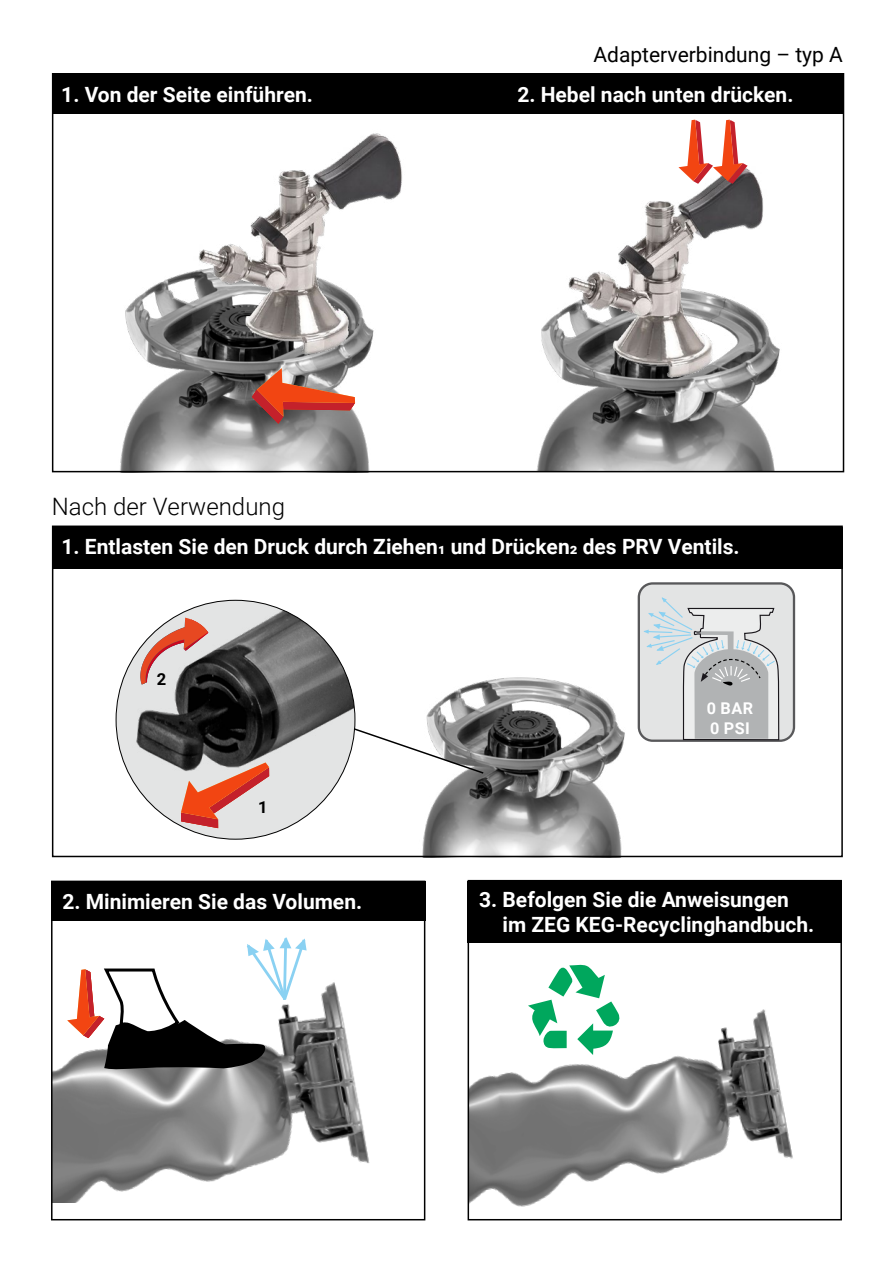
<style>
.page{position:relative;width:893px;height:1263px;background:#fff}
.page>*{position:absolute;margin:0;border:0;box-sizing:border-box;transform-origin:0 0}
.t1{font:300 24px "Roboto";color:#000}
.t2{font:700 21px/25.2px "Roboto";color:#fff}
.t3{font:21px "Roboto";color:#000}
.t4{font:700 16.5px "Roboto";color:#000}
.t5{font:700 16.2px/19.5px "Roboto";letter-spacing:.035em;color:#fff}
</style>
<div class="page">
<img style="left:116px;top:600px;width:239px;height:239px;border-radius:119px">
<div style="left:52px;top:527px;width:791px;height:41px;background:#000"></div>
<img style="left:537px;top:381px;width:238px;height:88px">
<img style="left:541px;top:169px;width:239px;height:212px">
<svg style="left:678px;top:120px;width:70px;height:64px"></svg>
<img style="left:120px;top:285px;width:250px;height:184px">
<img style="left:154px;top:133px;width:248px;height:226px">
<svg style="left:252px;top:368px;width:103px;height:56px;background:#ae695c"></svg>
<div style="left:52px;top:73px;width:791px;height:41px;background:#000"></div>
<img style="left:422px;top:653px;width:221px;height:201px">
<svg style="left:181px;top:762px;width:88px;height:66px;background:#da9589"></svg>
<div style="left:639px;top:583px;width:155px;height:158px;background:#e3e4e4;border-radius:14px"></div>
<div style="left:638px;top:582px;width:157px;height:160px;border:2px solid #58585a;border-radius:14px"></div>
<svg style="left:643px;top:597px;width:137px;height:144px"></svg>
<svg style="left:352px;top:727px;width:133px;height:48px"></svg>
<div style="left:52px;top:73px;width:792px;height:399px;border:2px solid #000"></div>
<img style="left:54px;top:982px;width:316px;height:221px">
<img style="left:471px;top:1009px;width:322px;height:198px">
<svg style="left:528px;top:964px;width:93px;height:91px"></svg>
<svg style="left:67px;top:937px;width:241px;height:133px"></svg>
<div style="left:51px;top:882px;width:374px;height:39px;background:#000"></div>
<div style="left:51px;top:881px;width:374px;height:339px;border:2px solid #000"></div>
<div style="left:468px;top:881px;width:374px;height:62px;background:#000"></div>
<div style="left:468px;top:880px;width:374px;height:340px;border:2px solid #000"></div>
<div style="left:52px;top:525px;width:791px;height:332px;border:2px solid #000"></div>
<svg style="left:140px;top:618px;width:68px;height:67px;background:#c69d97"></svg>
<p class="t3" style="left:593px;top:39px;width:251px">Adapterverbindung – typ A</p>
<p class="t2" style="left:61px;top:81px;width:253px">1. Von der Seite einführen.</p>
<p class="t2" style="left:517px;top:81px;width:278px">2. Hebel nach unten drücken.</p>
<p class="t1" style="left:52px;top:489px;width:235px">Nach der Verwendung</p>
<p class="t2" style="left:61px;top:534px;width:680px">1. Entlasten Sie den Druck durch Ziehen1 und Drücken2 des PRV Ventils.</p>
<p class="t4" style="left:157px;top:667px;width:11px">2</p>
<p class="t4" style="left:258px;top:795px;width:11px">1</p>
<p class="t5" style="left:707px;top:698px;width:48px">0 BAR<br>0 PSI</p>
<p class="t2" style="left:62px;top:888px;width:301px">2. Minimieren Sie das Volumen.</p>
<p class="t2" style="left:503px;top:886px;width:313px;text-indent:-23px">3. Befolgen Sie die Anweisungen im ZEG KEG-Recyclinghandbuch.</p>
</div>
